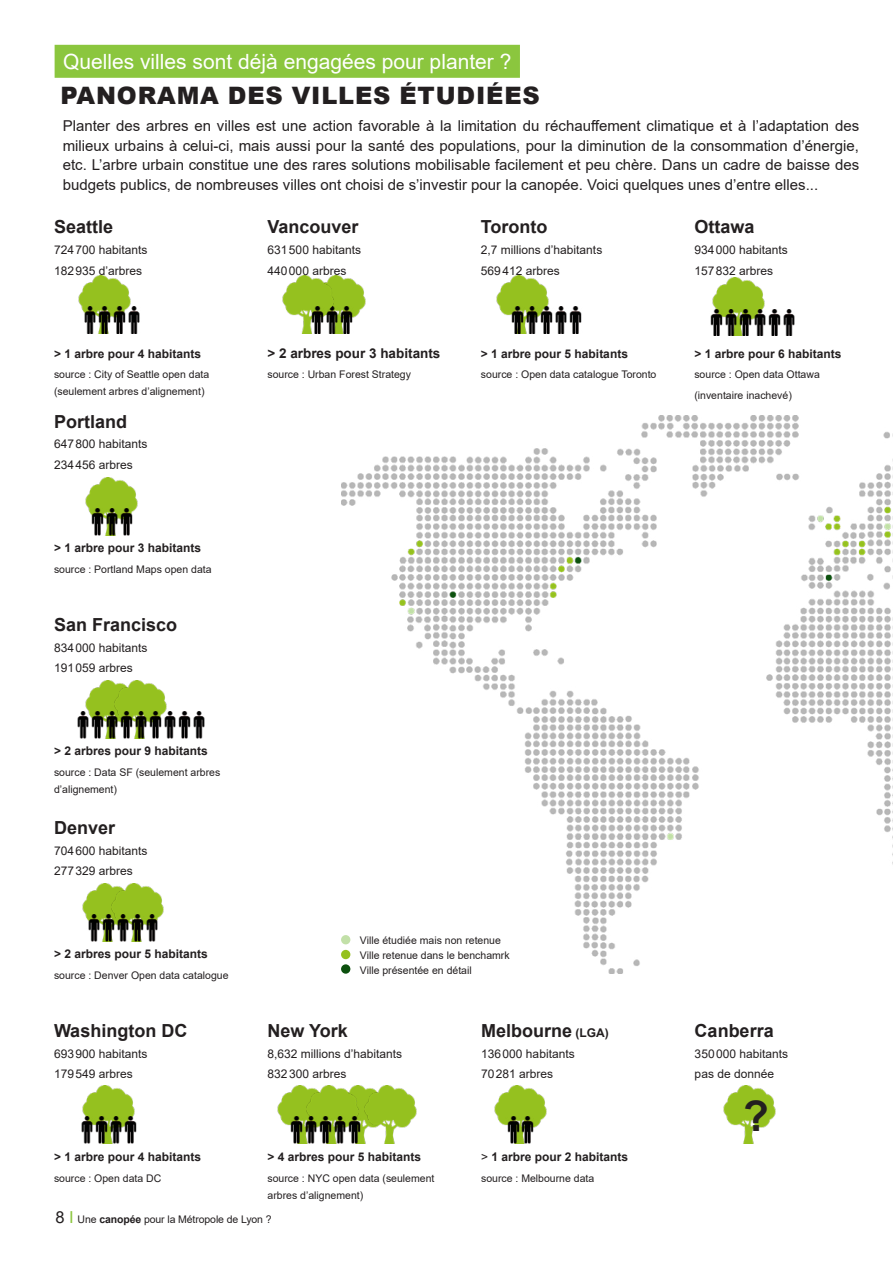
<style>
.page{position:relative;width:893px;height:1263px;background:#fff}
.page>*{position:absolute;margin:0;border:0;box-sizing:border-box;transform-origin:0 0}
.t1{font:700 42px "Arial";color:#231f20}
.t2{font:900 24px "Arial";letter-spacing:.035em;color:#231f20}
.t3{font:21px "Arial";color:#fff}
.t4{font:700 18px "Arial";color:#231f20}
.t5{font:15px/19.5px "Arial";color:#231f20;text-align:justify}
.t6{font:700 13.5px "Arial";color:#231f20}
.t7{font:12px/20.7px "Arial";color:#231f20}
.t8{font:700 12px "Arial";color:#231f20}
.t9{font:10.5px/16.5px "Arial";color:#231f20}
.s1{font-size:12px}
.s2{font-weight:400}
.s3{font-size:16.5px}
.s4{font-size:16.5px;color:#8bc63e}
.s5{font-weight:700}
</style>
<div class="page">
<div style="left:55px;top:45px;width:465px;height:33px;background:#8bc63e"></div>
<img style="left:712px;top:278px;width:53px;height:31px">
<img style="left:496px;top:276px;width:53px;height:40px">
<img style="left:494px;top:1085px;width:53px;height:43px">
<img style="left:277px;top:1085px;width:27px;height:41px">
<img style="left:304px;top:1085px;width:113px;height:58px">
<img style="left:506px;top:1117px;width:29px;height:26px">
<img style="left:289px;top:1117px;width:72px;height:26px">
<img style="left:82px;top:1085px;width:53px;height:32px">
<img style="left:81px;top:1117px;width:56px;height:26px">
<img style="left:723px;top:1085px;width:53px;height:58px">
<img style="left:78px;top:276px;width:55px;height:35px">
<img style="left:337px;top:276px;width:29px;height:42px">
<img style="left:341px;top:416px;width:552px;height:558px">
<img style="left:85px;top:478px;width:53px;height:35px">
<img style="left:90px;top:509px;width:44px;height:26px">
<img style="left:83px;top:680px;width:29px;height:32px">
<img style="left:112px;top:680px;width:58px;height:32px">
<img style="left:77px;top:712px;width:128px;height:26px">
<img style="left:82px;top:883px;width:27px;height:36px">
<img style="left:109px;top:883px;width:55px;height:35px">
<img style="left:87px;top:915px;width:72px;height:26px">
<img style="left:710px;top:309px;width:85px;height:27px">
<img style="left:83px;top:307px;width:57px;height:27px">
<img style="left:510px;top:307px;width:72px;height:27px">
<img style="left:337px;top:307px;width:17px;height:27px">
<img style="left:282px;top:276px;width:55px;height:58px">
<div style="left:341px;top:935px;width:9px;height:9px;background:#c2e0a8;border-radius:50%"></div>
<div style="left:341px;top:950px;width:9px;height:9px;background:#95c11f;border-radius:50%"></div>
<div style="left:341px;top:964px;width:9px;height:10px;background:#0c500e;border-radius:50%"></div>
<h3 class="t3" style="left:63px;top:47px;width:450px">Quelles villes sont déjà engagées pour planter ?</h3>
<h2 class="t2" style="left:60px;top:78px;width:481px">PANORAMA DES VILLES ÉTUDIÉES</h2>
<p class="t5" style="left:63px;top:116px;width:798px">Planter des arbres en villes est une action favorable à la limitation du réchauffement climatique et à l’adaptation des milieux urbains à celui-ci, mais aussi pour la santé des populations, pour la diminution de la consommation d’énergie, etc. L’arbre urbain constitue une des rares solutions mobilisable facilement et peu chère. Dans un cadre de baisse des budgets publics, de nombreuses villes ont choisi de s’investir pour la canopée. Voici quelques unes d’entre elles...</p>
<h3 class="t4" style="left:54px;top:214px;width:61px">Seattle</h3>
<p class="t7" style="left:54px;top:239px;width:95px">724700 habitants<br>182935 d’arbres</p>
<p class="t8" style="left:54px;top:345px;width:149px">&gt; 1 arbre pour 4 habitants</p>
<p class="t9" style="left:54px;top:366px;width:157px">source : City of Seattle open data (seulement arbres d’alignement)</p>
<h3 class="t4" style="left:54px;top:409px;width:75px">Portland</h3>
<p class="t7" style="left:54px;top:434px;width:95px">647800 habitants<br>234456 arbres</p>
<p class="t8" style="left:54px;top:539px;width:149px">&gt; 1 arbre pour 3 habitants</p>
<p class="t9" style="left:54px;top:561px;width:159px">source : Portland Maps open data</p>
<h3 class="t4" style="left:54px;top:612px;width:125px">San Francisco</h3>
<p class="t7" style="left:54px;top:637px;width:95px">834000 habitants<br>191059 arbres</p>
<p class="t8" style="left:54px;top:743px;width:155px">&gt; 2 arbres pour 9 habitants</p>
<p class="t9" style="left:54px;top:764px;width:168px">source : Data SF (seulement arbres d’alignement)</p>
<h3 class="t4" style="left:54px;top:815px;width:63px">Denver</h3>
<p class="t7" style="left:54px;top:840px;width:95px">704600 habitants<br>277329 arbres</p>
<p class="t8" style="left:54px;top:946px;width:155px">&gt; 2 arbres pour 5 habitants</p>
<p class="t9" style="left:54px;top:967px;width:176px">source : Denver Open data catalogue</p>
<h3 class="t4" style="left:54px;top:1018px;width:135px">Washington DC</h3>
<p class="t7" style="left:54px;top:1043px;width:95px">693900 habitants<br>179549 arbres</p>
<p class="t8" style="left:54px;top:1149px;width:149px">&gt; 1 arbre pour 4 habitants</p>
<p class="t9" style="left:54px;top:1170px;width:109px">source : Open data DC</p>
<h3 class="t4" style="left:267px;top:214px;width:93px">Vancouver</h3>
<p class="t7" style="left:267px;top:239px;width:95px">631500 habitants<br>440000 arbres</p>
<p class="t6" style="left:267px;top:343px;width:174px">&gt; 2 arbres pour 3 habitants</p>
<p class="t9" style="left:267px;top:366px;width:145px">source : Urban Forest Strategy</p>
<h3 class="t4" style="left:481px;top:214px;width:68px">Toronto</h3>
<p class="t7" style="left:481px;top:239px;width:123px">2,7 millions d’habitants<br>569412 arbres</p>
<p class="t8" style="left:481px;top:345px;width:149px">&gt; 1 arbre pour 5 habitants</p>
<p class="t9" style="left:481px;top:366px;width:177px">source : Open data catalogue Toronto</p>
<p class="t9" style="left:360px;top:932px;width:151px;line-height:15px">Ville étudiée mais non retenue<br>Ville retenue dans le benchamrk<br>Ville présentée en détail</p>
<h3 class="t4" style="left:268px;top:1018px;width:82px">New York</h3>
<p class="t7" style="left:268px;top:1043px;width:136px">8,632 millions d’habitants<br>832300 arbres</p>
<p class="t8" style="left:268px;top:1149px;width:155px">&gt; 4 arbres pour 5 habitants</p>
<p class="t9" style="left:268px;top:1170px;width:168px">source : NYC open data (seulement arbres d’alignement)</p>
<h3 class="t4" style="left:481px;top:1018px;width:129px">Melbourne <span class="s1">(LGA)</span></h3>
<p class="t7" style="left:481px;top:1043px;width:95px">136000 habitants<br>70281 arbres</p>
<p class="t8" style="left:481px;top:1149px;width:149px"><span class="s2">&gt;</span> 1 arbre pour 2 habitants</p>
<p class="t9" style="left:481px;top:1170px;width:115px">source : Melbourne data</p>
<p class="t9" style="left:56px;top:1210px;width:218px"><span class="s3">8</span> <span class="s4">I</span> Une <span class="s5">canopée</span> pour la Métropole de Lyon ?</p>
<h3 class="t4" style="left:694px;top:214px;width:62px">Ottawa</h3>
<p class="t7" style="left:694px;top:239px;width:95px">934000 habitants<br>157832 arbres</p>
<p class="t8" style="left:694px;top:345px;width:149px">&gt; 1 arbre pour 6 habitants</p>
<p class="t9" style="left:694px;top:364px;width:127px;line-height:20.7px">source : Open data Ottawa (inventaire inachevé)</p>
<h3 class="t4" style="left:695px;top:1018px;width:81px">Canberra</h3>
<p class="t7" style="left:695px;top:1043px;width:95px">350000 habitants pas de donnée</p>
<h1 class="t1" style="left:743px;top:1086px;width:27px">?</h1>
</div>
